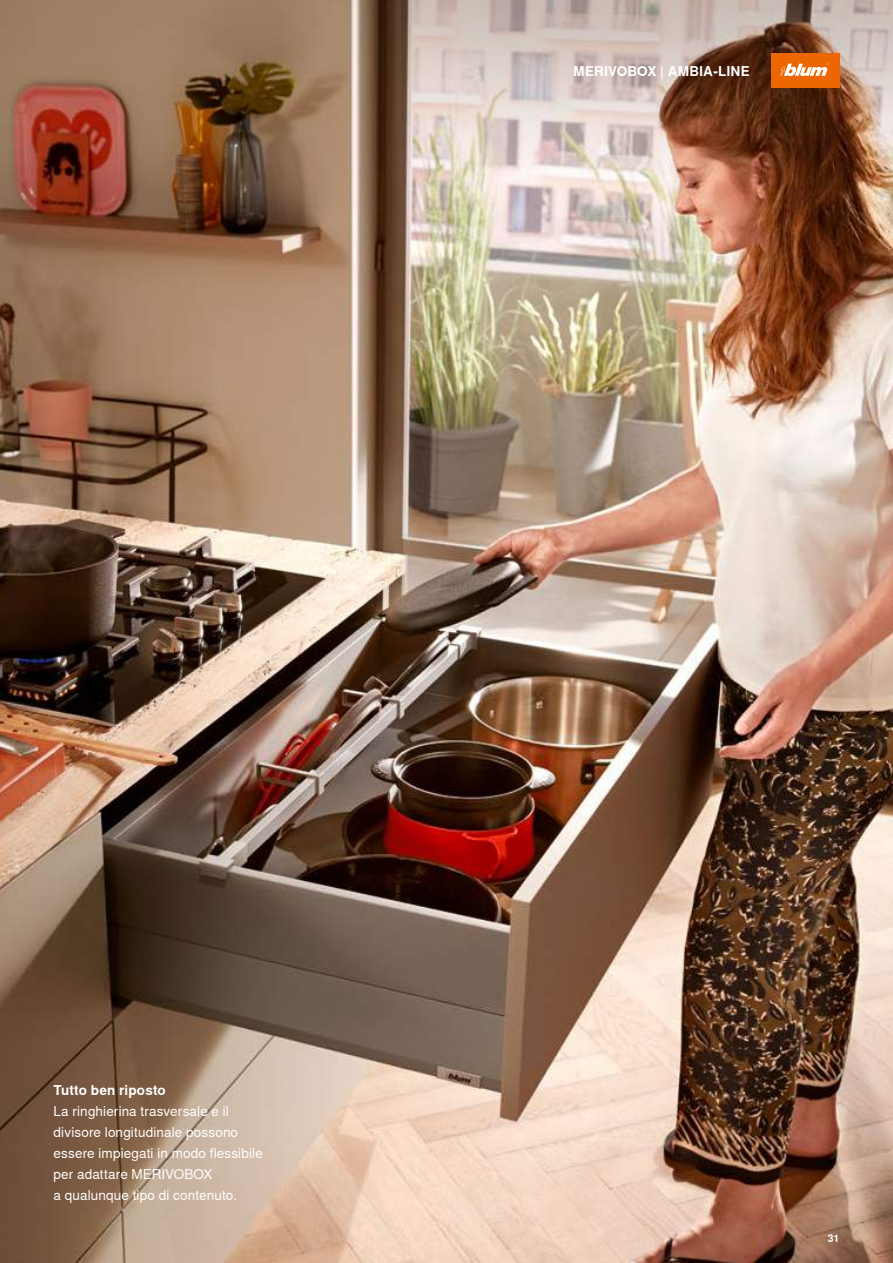
<style>
.page{position:relative;width:893px;height:1263px;background:#fff}
.page>*{position:absolute;margin:0;border:0;box-sizing:border-box;transform-origin:0 0}
.t1{font:13.5px/21px "Nimbus Sans Global";letter-spacing:.01em;color:#fff}
.t2{font:700 13.5px "Nimbus Sans Global";letter-spacing:.01em;color:#fff}
.t3{font:700 10.5px "Nimbus Sans Global";color:#fff}
</style>
<div class="page">
<img style="left:0;top:0;width:893px;height:1263px">
<img style="left:402px;top:0;width:491px;height:177px">
<div style="left:771px;top:54px;width:68px;height:34px;background:#ec6602"></div>
<svg style="left:780px;top:63px;width:49px;height:13px"></svg>
<p class="t2" style="left:573px;top:63px;width:178px">MERIVOBOX | AMBIA-LINE</p>
<p class="t2" style="left:54px;top:1082px;width:114px">Tutto ben riposto</p>
<p class="t1" style="left:54px;top:1100px;width:211px">La ringhierina trasversale e il divisore longitudinale possono essere impiegati in modo flessibile per adattare MERIVOBOX<br>a qualunque tipo di contenuto.</p>
<p class="t3" style="left:828px;top:1232px;width:13px">31</p>
</div>
